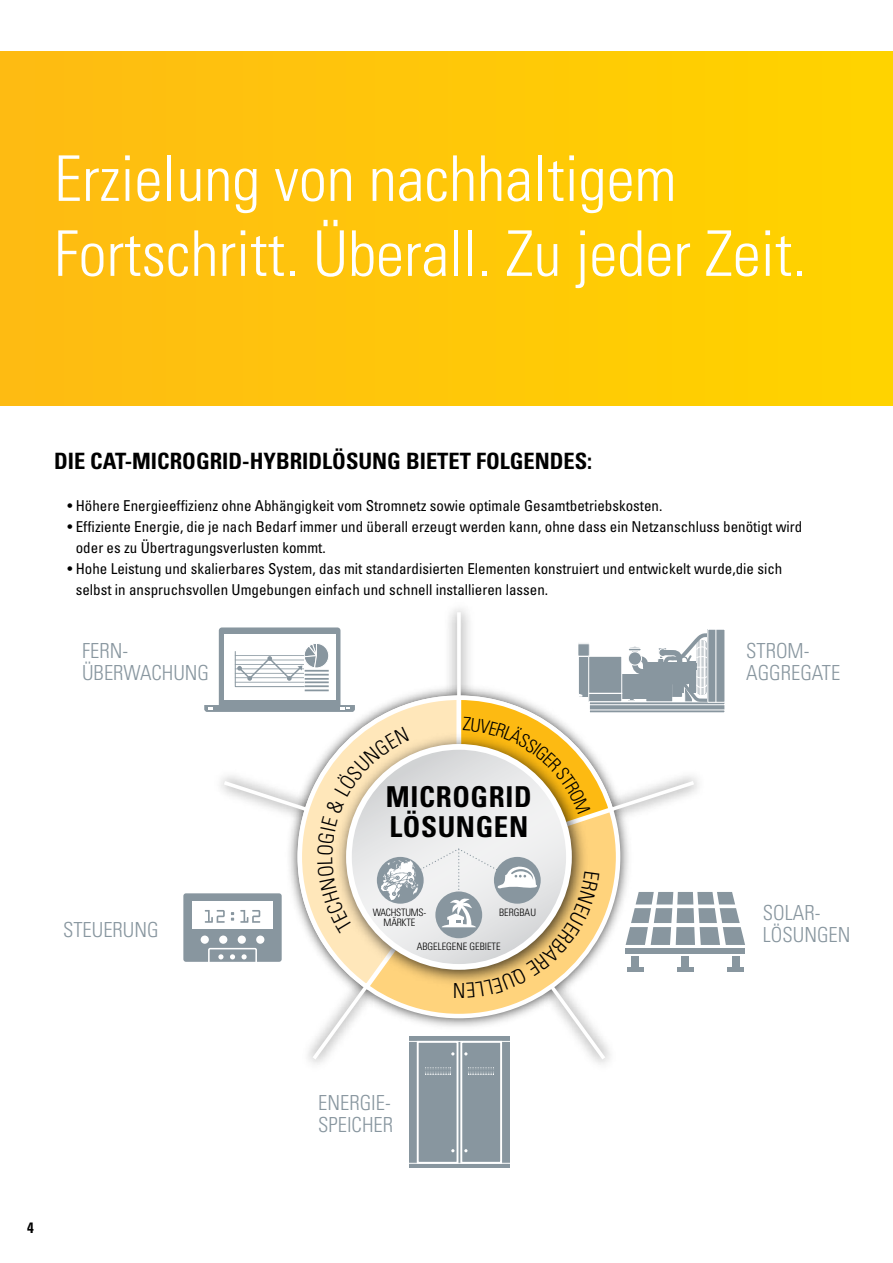
<style>
.page{position:relative;width:893px;height:1263px;background:#fff}
.page>*{position:absolute;margin:0;border:0;box-sizing:border-box;transform-origin:0 0}
.t1{font:300 condensed 63px/75px "Univers LT Std";color:#fff}
.t2{font:700 condensed 28.8px/30px "Univers LT Std";letter-spacing:.02em;color:#000}
.t3{font:700 condensed 22.5px "Univers LT Std";color:#000}
.t4{font:300 condensed 20.7px/21.9px "Univers LT Std";color:#88969f}
.t5{font:300 condensed 20.7px "Univers LT Std";color:#000}
.t6{font:condensed 15px/21px "Univers LT Std";color:#000}
.t7{font:700 condensed 15px "Univers LT Std";color:#000}
.t8{font:300 condensed 10.2px "Univers LT Std";color:#000}
.t9{font:300 condensed 10.2px/10.8px "Univers LT Std";letter-spacing:-.025em;color:#000;text-align:center}
</style>
<div class="page">
<div style="left:0;top:51px;width:893px;height:354px;background:#ffc709"></div>
<div style="left:219px;top:627px;width:121px;height:82px;background:#88969f;border-radius:3px"></div>
<div style="left:183px;top:893px;width:99px;height:69px;background:#88969f;border-radius:3px"></div>
<div style="left:192px;top:901px;width:81px;height:28px;background:#fff"></div>
<div style="left:201px;top:935px;width:8px;height:9px;background:#fff;border-radius:50%"></div>
<div style="left:409px;top:1037px;width:101px;height:131px;background:#88969f"></div>
<div style="left:417px;top:1041px;width:41px;height:123px;border:2px solid #fff"></div>
<div style="left:460px;top:1041px;width:42px;height:123px;border:2px solid #fff"></div>
<hr style="left:408px;top:1163px;width:103px;height:1px;background:#fff">
<div style="left:708px;top:629px;width:17px;height:73px;border:1px solid #fff"></div>
<hr style="left:716px;top:629px;width:1px;height:73px;background:#fff">
<svg style="left:204px;top:631px;width:541px;height:444px"></svg>
<h1 class="t1" style="left:54px;top:141px;width:754px">Erzielung von nachhaltigem<br>Fortschritt. Überall. Zu jeder Zeit.</h1>
<h3 class="t3" style="left:54px;top:447px;width:540px">DIE CAT-MICROGRID-HYBRIDLÖSUNG BIETET FOLGENDES:</h3>
<p class="t6" style="left:68px;top:494px;width:596px">• Höhere Energieeffizienz ohne Abhängigkeit vom Stromnetz sowie optimale Gesamtbetriebskosten.</p>
<p class="t6" style="left:76px;top:515px;width:728px;text-indent:-8px">• Effiziente Energie, die je nach Bedarf immer und überall erzeugt werden kann, ohne dass ein Netzanschluss benötigt wird oder es zu Übertragungsverlusten kommt.</p>
<p class="t6" style="left:76px;top:557px;width:708px;text-indent:-8px">• Hohe Leistung und skalierbares System, das mit standardisierten Elementen konstruiert und entwickelt wurde,die sich selbst in anspruchsvollen Umgebungen einfach und schnell installieren lassen.</p>
<h3 class="t4" style="left:82px;top:639px;width:129px">FERN-<br>ÜBERWACHUNG</h3>
<h3 class="t4" style="left:746px;top:639px;width:96px">STROM-<br>AGGREGATE</h3>
<h3 class="t4" style="left:63px;top:919px;width:97px">STEUERUNG</h3>
<p class="t7" style="left:27px;top:1218px;width:8px">4</p>
<h2 class="t2" style="left:386px;top:782px;width:147px">MICROGRID<br>LÖSUNGEN</h2>
<p class="t9" style="left:373px;top:907px;width:55px">WACHSTUMS-<br>MÄRKTE</p>
<p class="t8" style="left:499px;top:906px;width:38px">BERGBAU</p>
<p class="t8" style="left:417px;top:940px;width:85px">ABGELEGENE GEBIETE</p>
<h3 class="t5" style="left:465px;top:1003px;width:14px;rotate:180deg">N</h3>
<h3 class="t4" style="left:318px;top:1092px;width:76px">ENERGIE-<br>SPEICHER</h3>
<h3 class="t4" style="left:763px;top:902px;width:89px">SOLAR-<br>LÖSUNGEN</h3>
</div>
